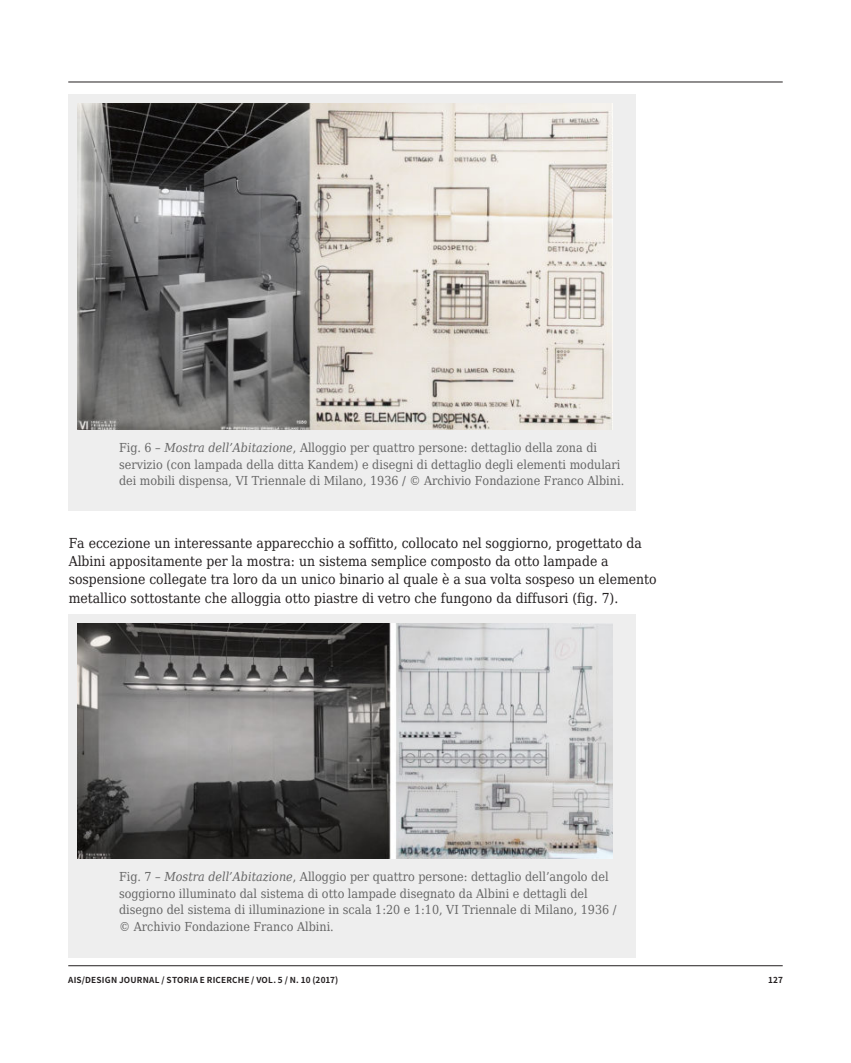
<style>
.page{position:relative;width:851px;height:1063px;background:#fff}
.page>*{position:absolute;margin:0;border:0;box-sizing:border-box;transform-origin:0 0}
.t1{font:13.8px/18.3px "DejaVu Serif Condensed";color:#231f20}
.t2{font:12.45px/16.5px "DejaVu Serif Condensed";color:#666}
.t3{font:700 8.25px "Noto Sans SC";letter-spacing:.025em;color:#231f20}
.s1{font-style:italic}
</style>
<div class="page">
<hr style="left:68px;top:82px;width:714px;height:1px;background:#231f20">
<hr style="left:68px;top:965px;width:714px;height:1px;background:#231f20">
<div style="left:68px;top:95px;width:567px;height:416px;background:#eee"></div>
<div style="left:68px;top:614px;width:567px;height:344px;background:#eee"></div>
<img style="left:78px;top:104px;width:534px;height:325px">
<img style="left:78px;top:624px;width:534px;height:234px">
<p class="t2" style="left:119px;top:439px;width:506px">Fig. 6 – <span class="s1">Mostra dell’Abitazione</span>, Alloggio per quattro persone: dettaglio della zona di servizio (con lampada della ditta Kandem) e disegni di dettaglio degli elementi modulari dei mobili dispensa, VI Triennale di Milano, 1936 / © Archivio Fondazione Franco Albini.</p>
<p class="t1" style="left:69px;top:533px;width:589px">Fa eccezione un interessante apparecchio a soffitto, collocato nel soggiorno, progettato da Albini appositamente per la mostra: un sistema semplice composto da otto lampade a sospensione collegate tra loro da un unico binario al quale è a sua volta sospeso un elemento metallico sottostante che alloggia otto piastre di vetro che fungono da diffusori (fig. 7).</p>
<p class="t2" style="left:119px;top:868px;width:499px">Fig. 7 – <span class="s1">Mostra dell’Abitazione</span>, Alloggio per quattro persone: dettaglio dell’angolo del soggiorno illuminato dal sistema di otto lampade disegnato da Albini e dettagli del disegno del sistema di illuminazione in scala 1:20 e 1:10, VI Triennale di Milano, 1936 / © Archivio Fondazione Franco Albini.</p>
<p class="t3" style="left:68px;top:975px;width:271px">AIS/DESIGN JOURNAL / STORIA E RICERCHE / VOL. 5 / N. 10 (2017)</p>
<p class="t3" style="left:767px;top:975px;width:16px">127</p>
</div>
